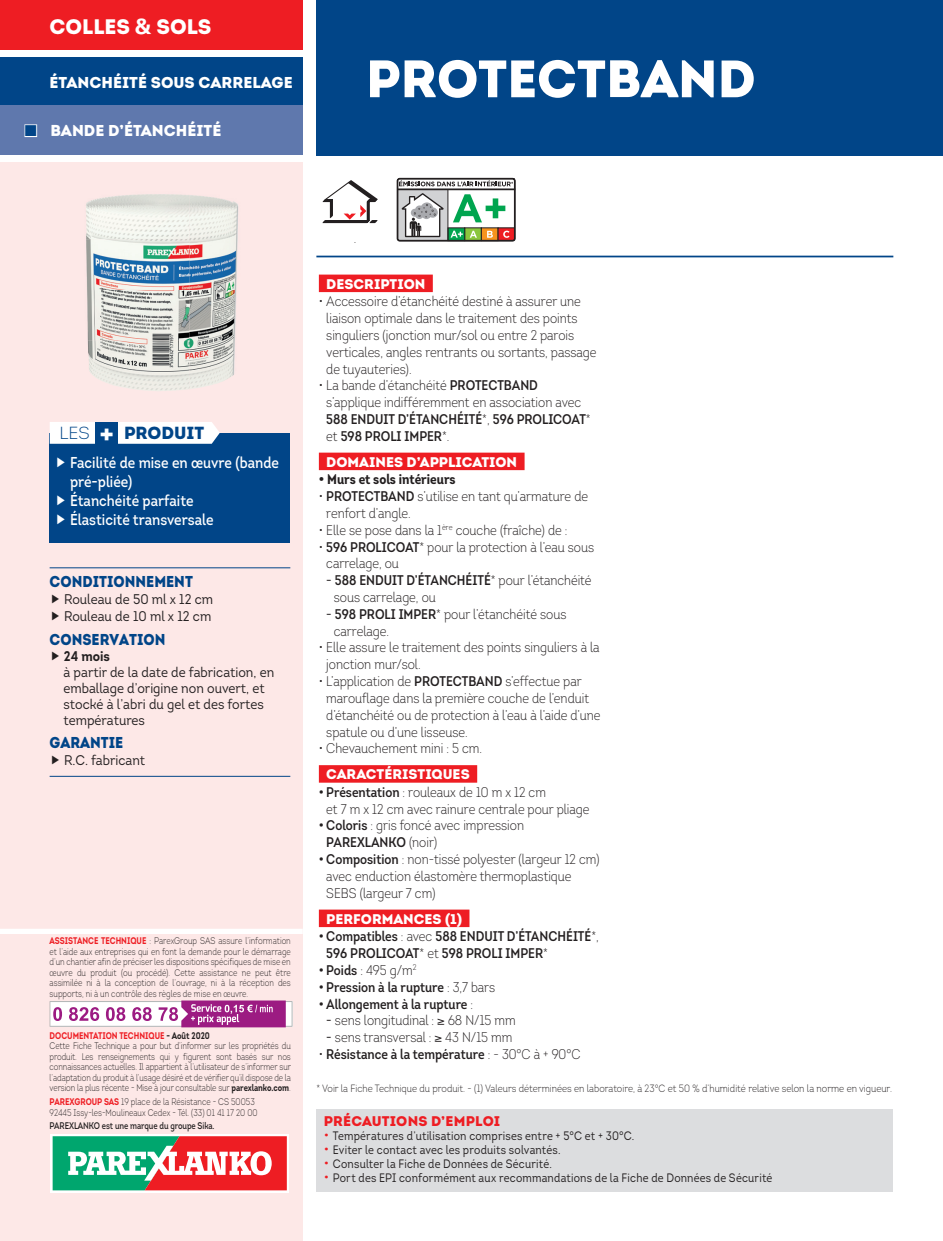
<style>
.page{position:relative;width:943px;height:1241px;background:#fff}
.page>*{position:absolute;margin:0;border:0;box-sizing:border-box;transform-origin:0 0}
.t1{font:900 52.5px "Intro";color:#fff}
.t2{font:900 21px "Intro";color:#fff}
.t3{font:900 17.5px "Intro";color:#014588}
.t4{font:600 15.75px/18.9px "Intro";color:#fff;scale:.86 1}
.t5{font:900 15.75px "Intro";color:#fff}
.t6{font:900 15.75px "Intro";color:#014588;scale:.9 1}
.t7{font:300 14px/16.8px "Intro Cond";color:#231f20}
.t8{font:14px/15.8px "Intro";color:#231f20;scale:.9 1}
.t9{font:600 14px/16.8px "Intro Cond";color:#231f20}
.t10{font:900 14px "Intro";color:#fff}
.t11{font:700 14px "Intro Cond";color:#231f20}
.t12{font:900 14px "Intro";letter-spacing:.01em;color:#ee1d23}
.t13{font:12.25px "Intro";letter-spacing:.015em;color:#231f20;scale:.86 1}
.t14{font:300 10.5px "Intro";color:#231f20;scale:.86 1}
.t15{font:300 9.62px/10.5px "Intro";letter-spacing:-.01em;color:#231f20;scale:.8 1}
.t16{font:600 9.62px "Intro";letter-spacing:-.01em;color:#231f20;scale:.8 1}
.s1{font-family:"Univers LT Std";font-weight:700}
.s2{font-weight:300}
.s3{font-weight:700;font-size:31.5px;color:#fff}
.s4{font-weight:700}
.s5{font-weight:700;color:#ee1d23}
.s6{font-weight:600}
.s7{font-weight:400}
.s8{font-family:"Intro";font-weight:900;color:#fff}
.s9{font-size:14px;color:#ee1d23}
</style>
<div class="page">
<div style="left:0;top:0;width:303px;height:50px;background:#ee1d23"></div>
<div style="left:316px;top:0;width:627px;height:156px;background:#014588"></div>
<div style="left:0;top:163px;width:303px;height:1077px;background:#fde8e7"></div>
<div style="left:0;top:928px;width:303px;height:5px;background:#fff"></div>
<svg style="left:50px;top:1134px;width:239px;height:58px"></svg>
<svg style="left:53px;top:1135px;width:234px;height:55px;background:#a18877"></svg>
<div style="left:0;top:57px;width:303px;height:50px;background:#014588"></div>
<hr style="left:316px;top:255px;width:577px;height:2px;background:#014588">
<img style="left:86px;top:194px;width:103px;height:96px">
<img style="left:189px;top:195px;width:50px;height:194px">
<img style="left:87px;top:290px;width:102px;height:50px">
<img style="left:87px;top:340px;width:102px;height:51px">
<div style="left:316px;top:1108px;width:577px;height:83px;background:#dcdddf"></div>
<div style="left:50px;top:432px;width:240px;height:110px;background:#014588"></div>
<div style="left:50px;top:422px;width:170px;height:21px;background:#fff"></div>
<div style="left:100px;top:424px;width:19px;height:16px;background:#fff"></div>
<div style="left:95px;top:422px;width:23px;height:23px;background:#014588"></div>
<hr style="left:50px;top:567px;width:240px;height:1px;background:#014588">
<hr style="left:50px;top:775px;width:240px;height:1px;background:#014588">
<div style="left:0;top:105px;width:303px;height:50px;background:#5f78ad"></div>
<div style="left:319px;top:274px;width:114px;height:18px;background:#ee1d23"></div>
<div style="left:319px;top:452px;width:205px;height:18px;background:#ee1d23"></div>
<div style="left:319px;top:765px;width:158px;height:17px;background:#ee1d23"></div>
<div style="left:319px;top:909px;width:150px;height:17px;background:#ee1d23"></div>
<svg style="left:397px;top:178px;width:118px;height:63px"></svg>
<svg style="left:322px;top:180px;width:56px;height:43px"></svg>
<svg style="left:50px;top:1000px;width:242px;height:27px;background:#cc8fc0"></svg>
<p class="t2" style="left:50px;top:13px;width:163px">COLLES <span class="s1">&amp;</span> SOLS</p>
<p class="t5" style="left:50px;top:72px;width:237px">PRÉPARATION DE SUPPORTS</p>
<p class="t5" style="left:50px;top:72px;width:244px">ÉTANCHÉITÉ SOUS CARRELAGE</p>
<p class="t5" style="left:25px;top:120px;width:198px">■ BANDE D’ÉTANCHÉITÉ</p>
<p class="t1" style="left:366px;top:44px;width:391px">PROTECTBAND</p>
<p class="t3" style="left:60px;top:421px;width:146px"><span class="s2">LES</span> <span class="s3">+</span> PRODUIT</p>
<p class="t4" style="left:70px;top:453px;width:244px">Facilité de mise en œuvre (bande pré-pliée)<br>Étanchéité parfaite<br>Élasticité transversale</p>
<p class="t6" style="left:50px;top:571px;width:161px">CONDITIONNEMENT</p>
<p class="t8" style="left:64px;top:590px;width:167px;line-height:16.8px">Rouleau de 50 ml x 12 cm<br>Rouleau de 10 ml x 12 cm</p>
<p class="t6" style="left:50px;top:628px;width:130px">CONSERVATION</p>
<p class="t8" style="left:63px;top:648px;width:235px"><span class="s4">24 mois<br></span>à partir de la date de fabrication, en emballage d’origine non ouvert, et stocké à l’abri du gel et des fortes températures</p>
<p class="t6" style="left:50px;top:732px;width:83px">GARANTIE</p>
<p class="t8" style="left:64px;top:752px;width:92px">R.C. fabricant</p>
<p class="t15" style="left:50px;top:935px;width:303px;text-align:justify"><span class="s5">ASSISTANCE TECHNIQUE</span> : ParexGroup SAS assure l’information et l’aide aux entreprises qui en font la demande pour le démarrage d’un chantier afin de préciser les dispositions spécifiques de mise en œuvre du produit (ou procédé). Cette assistance ne peut être assimilée ni à la conception de l’ouvrage, ni à la réception des supports, ni à un contrôle des règles de mise en œuvre.</p>
<p class="t15" style="left:50px;top:1030px;width:303px"><span class="s5">DOCUMENTATION TECHNIQUE</span> <span class="s4">- Août 2020<br></span>Cette Fiche Technique a pour but d’informer sur les propriétés du produit. Les renseignements qui y figurent sont basés sur nos connaissances actuelles. Il appartient à l’utilisateur de s’informer sur l’adaptation du produit à l’usage désiré et de vérifier qu’il dispose de la version la plus récente - Mise à jour consultable sur <span class="s4">parexlanko.com</span>.</p>
<p class="t15" style="left:50px;top:1096px;width:261px"><span class="s5">PAREXGROUP SAS</span> 19 place de la Résistance - CS 50053<br>92445 Issy-les-Moulineaux Cedex - Tél. (33) 01 41 17 20 00</p>
<p class="t16" style="left:50px;top:1119px;width:208px">PAREXLANKO est une marque du groupe Sika.</p>
<p class="t10" style="left:326px;top:274px;width:101px">DESCRIPTION</p>
<p class="t7" style="left:326px;top:293px;width:271px;text-indent:-7px">• Accessoire d’étanchéité destiné à assurer une liaison optimale dans le traitement des points singuliers (jonction mur/sol ou entre 2 parois verticales, angles rentrants ou sortants, passage de tuyauteries).</p>
<p class="t7" style="left:326px;top:377px;width:266px;text-indent:-7px">• La bande d’étanchéité <span class="s6">PROTECTBAND </span>s’applique indifféremment en association avec <span class="s6">588 ENDUIT D’ÉTANCHÉITÉ</span>*, <span class="s6">596 PROLICOAT</span>* et <span class="s6">598 PROLI IMPER</span>*.</p>
<p class="t10" style="left:326px;top:452px;width:192px">DOMAINES D’APPLICATION</p>
<p class="t11" style="left:319px;top:470px;width:138px">• Murs et sols intérieurs</p>
<p class="t7" style="left:326px;top:487px;width:263px;text-indent:-7px">• <span class="s6">PROTECTBAND</span> s’utilise en tant qu’armature de renfort d’angle.</p>
<p class="t7" style="left:319px;top:521px;width:250px">• Elle se pose dans la 1<sup>ère</sup> couche (fraîche) de :</p>
<p class="t7" style="left:326px;top:538px;width:269px;text-indent:-7px">• <span class="s6">596 PROLICOAT</span>* pour la protection à l’eau sous carrelage, ou</p>
<p class="t7" style="left:334px;top:571px;width:259px;text-indent:-7px"><span class="s7">-</span> <span class="s6">588 ENDUIT D’ÉTANCHÉITÉ</span>* pour l’étanchéité sous carrelage, ou</p>
<p class="t7" style="left:334px;top:605px;width:234px;text-indent:-7px"><span class="s7">-</span> <span class="s6">598 PROLI IMPER</span>* pour l’étanchéité sous carrelage.</p>
<p class="t7" style="left:326px;top:639px;width:275px;text-indent:-7px">• Elle assure le traitement des points singuliers à la jonction mur/sol.</p>
<p class="t7" style="left:326px;top:672px;width:276px;text-indent:-7px">• L’application de <span class="s6">PROTECTBAND</span> s’effectue par marouflage dans la première couche de l’enduit d’étanchéité ou de protection à l’eau à l’aide d’une spatule ou d’une lisseuse.</p>
<p class="t7" style="left:319px;top:735px;width:165px;line-height:25.9px;text-align:center">• Chevauchement mini : 5 cm.<br><span class="s8">CARACTÉRISTIQUES</span></p>
<p class="t7" style="left:326px;top:783px;width:265px;text-indent:-7px"><span class="s6">• Présentation</span> : rouleaux de 10 m x 12 cm<br>et 7 m x 12 cm avec rainure centrale pour pliage</p>
<p class="t7" style="left:326px;top:817px;width:199px;text-indent:-7px"><span class="s6">• Coloris</span> : gris foncé avec impression<br><span class="s6">PAREXLANKO</span> (noir)</p>
<p class="t7" style="left:326px;top:850px;width:275px;text-indent:-7px"><span class="s6">• Composition</span> : non-tissé polyester (largeur 12 cm) avec enduction élastomère thermoplastique<br>SEBS (largeur 7 cm)</p>
<p class="t10" style="left:326px;top:909px;width:137px">PERFORMANCES (1)</p>
<p class="t9" style="left:326px;top:927px;width:274px;text-indent:-7px">• Compatibles <span class="s2">: avec</span> 588 ENDUIT D’ÉTANCHÉITÉ<span class="s2">*,<br></span>596 PROLICOAT<span class="s2">* et</span> 598 PROLI IMPER<span class="s2">*</span></p>
<p class="t7" style="left:319px;top:961px;width:99px"><span class="s6">• Poids</span> : 495 g/m<sup>2</sup></p>
<p class="t9" style="left:319px;top:978px;width:178px">• Pression à la rupture <span class="s2">: 3,7 bars</span></p>
<p class="t9" style="left:319px;top:995px;width:156px">• Allongement à la rupture <span class="s2">:</span></p>
<p class="t7" style="left:326px;top:1011px;width:191px"><span class="s7">-</span> sens longitudinal : ≥ 68 N/15 mm</p>
<p class="t7" style="left:326px;top:1028px;width:188px"><span class="s7">-</span> sens transversal : ≥ 43 N/15 mm</p>
<p class="t9" style="left:319px;top:1045px;width:263px"><span class="s2">•</span> Résistance à la température <span class="s2">: - 30°C à + 90°C</span></p>
<p class="t14" style="left:316px;top:1081px;width:670px">* Voir la Fiche Technique du produit. - (1) Valeurs déterminées en laboratoire, à 23°C et 50 % d’humidité relative selon la norme en vigueur.</p>
<p class="t12" style="left:324px;top:1111px;width:178px">PRÉCAUTIONS D’EMPLOI</p>
<p class="t13" style="left:324px;top:1127px;width:363px"><span class="s9">•</span> Températures d’utilisation comprises entre + 5°C et + 30°C.</p>
<p class="t13" style="left:324px;top:1141px;width:277px"><span class="s9">•</span> Eviter le contact avec les produits solvantés.</p>
<p class="t13" style="left:324px;top:1155px;width:267px"><span class="s9">•</span> Consulter la Fiche de Données de Sécurité.</p>
<p class="t13" style="left:324px;top:1169px;width:523px"><span class="s9">•</span> Port des EPI conformément aux recommandations de la Fiche de Données de Sécurité</p>
</div>
